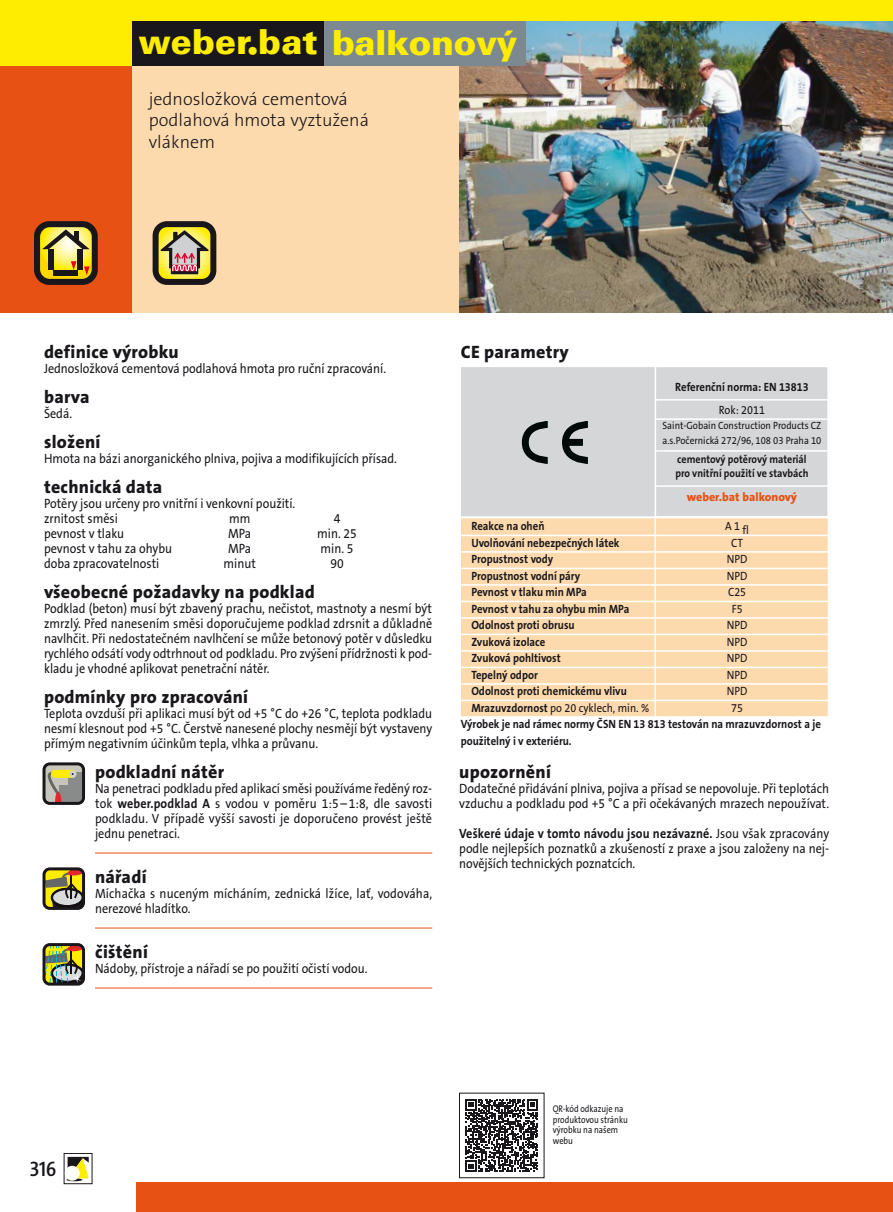
<style>
.page{position:relative;width:893px;height:1212px;background:#fff}
.page>*{position:absolute;margin:0;border:0;box-sizing:border-box;transform-origin:0 0}
.t1{font:900 34.5px "Univers CE";letter-spacing:-.015em;color:#ffed00}
.t2{font:600 21px "The Sans Cd CELF";color:#1a171c;scale:1.05 1}
.t3{font:800 18px "The Sans CE B8";letter-spacing:.015em;color:#1a171c}
.t4{font:300 18px/21.6px "The Sans CE B3";color:#1a171c}
.t5{font:13.5px/15px "The Sans CE B5 Plain";color:#1a171c;text-align:justify;scale:.9 1}
.t6{font:700 12px/16.5px "The Sans CE B7";color:#1a171c;text-align:center;scale:.9 1}
.t7{font:12px "The Sans CE B5 Plain";color:#1a171c;scale:.9 1}
.t8{font:800 12px "The Sans CE B8";color:#e75113}
.t9{font:700 11.25px/13.5px "The Sans CE B7";color:#1a171c;scale:.9 1}
.t10{font:10.5px/15px "The Sans CE B5 Plain";color:#1a171c;scale:.9 1}
.t11{font:9.75px/10.5px "The Sans CE B5 Plain";color:#1a171c;scale:.85 1}
.s1{font-family:"The Sans CE B7";font-weight:700}
.s2{font-family:"The Sans CE B5 Plain";font-weight:400}
</style>
<div class="page">
<div style="left:132px;top:66px;width:327px;height:247px;background:#fddaad"></div>
<div style="left:0;top:66px;width:132px;height:247px;background:#e75113"></div>
<div style="left:0;top:0;width:893px;height:66px;background:#ffed00"></div>
<img style="left:459px;top:21px;width:434px;height:292px">
<svg style="left:465px;top:1099px;width:73px;height:73px"></svg>
<div style="left:459px;top:1093px;width:85px;height:85px;border:1px solid #1a171c"></div>
<div style="left:34px;top:221px;width:64px;height:64px;background:#1a171c;border-radius:15px"></div>
<svg style="left:40px;top:227px;width:52px;height:52px"></svg>
<svg style="left:42px;top:229px;width:48px;height:20px"></svg>
<div style="left:49px;top:249px;width:5px;height:21px;background:#1a171c"></div>
<div style="left:78px;top:249px;width:5px;height:21px;background:#1a171c"></div>
<div style="left:74px;top:232px;width:5px;height:8px;background:#1a171c"></div>
<div style="left:54px;top:270px;width:24px;height:5px;background:#1a171c"></div>
<svg style="left:71px;top:261px;width:5px;height:9px"></svg>
<svg style="left:84px;top:266px;width:6px;height:9px"></svg>
<svg style="left:66px;top:1156px;width:23px;height:26px"></svg>
<div style="left:64px;top:1153px;width:28px;height:31px;border:1px solid #1a171c"></div>
<svg style="left:68px;top:1157px;width:21px;height:21px"></svg>
<hr style="left:67px;top:1178px;width:15px;height:3px;background:#1a171c;border-radius:50%">
<div style="left:65px;top:1166px;width:15px;height:15px;background:#fff;border-radius:50%"></div>
<hr style="left:95px;top:853px;width:337px;height:1px;background:#e75113">
<hr style="left:95px;top:928px;width:337px;height:1px;background:#e75113">
<hr style="left:95px;top:988px;width:337px;height:1px;background:#e75113">
<svg style="left:43px;top:943px;width:42px;height:42px;background:#82814a"></svg>
<svg style="left:43px;top:867px;width:42px;height:43px;background:#8c7f41"></svg>
<svg style="left:43px;top:762px;width:42px;height:43px;background:#908874"></svg>
<div style="left:136px;top:1182px;width:757px;height:30px;background:#e75113"></div>
<div style="left:132px;top:21px;width:192px;height:45px;background:#1a171c"></div>
<div style="left:324px;top:21px;width:201px;height:45px;background:#7c8990"></div>
<div style="left:461px;top:518px;width:367px;height:199px;background:#fddaad"></div>
<div style="left:459px;top:517px;width:370px;height:201px;border:2px solid #fff"></div>
<div style="left:459px;top:367px;width:370px;height:152px;background:#d5d6d7"></div>
<hr style="left:656px;top:418px;width:172px;height:2px;background:#fff">
<hr style="left:656px;top:450px;width:172px;height:2px;background:#fff">
<hr style="left:656px;top:485px;width:172px;height:2px;background:#fff">
<svg style="left:522px;top:421px;width:26px;height:43px"></svg>
<svg style="left:562px;top:421px;width:26px;height:43px"></svg>
<hr style="left:461px;top:535px;width:367px;height:1px;background:#fff">
<hr style="left:461px;top:551px;width:367px;height:2px;background:#fff">
<hr style="left:461px;top:568px;width:367px;height:1px;background:#fff">
<hr style="left:461px;top:584px;width:367px;height:2px;background:#fff">
<hr style="left:461px;top:601px;width:367px;height:1px;background:#fff">
<hr style="left:461px;top:617px;width:367px;height:2px;background:#fff">
<hr style="left:461px;top:634px;width:367px;height:1px;background:#fff">
<hr style="left:461px;top:650px;width:367px;height:2px;background:#fff">
<hr style="left:461px;top:667px;width:367px;height:1px;background:#fff">
<hr style="left:461px;top:683px;width:367px;height:2px;background:#fff">
<hr style="left:461px;top:700px;width:367px;height:1px;background:#fff">
<hr style="left:461px;top:716px;width:367px;height:2px;background:#fff">
<hr style="left:654px;top:518px;width:2px;height:201px;background:#fff">
<svg style="left:153px;top:221px;width:63px;height:64px;background:#96854d"></svg>
<p class="t1" style="left:138px;top:30px;width:381px">weber<sub>•</sub>bat balkonový</p>
<p class="t4" style="left:149px;top:89px;width:222px">jednosložková cementová podlahová hmota vyztužená vláknem</p>
<p class="t3" style="left:44px;top:344px;width:136px">definice výrobku</p>
<p class="t5" style="left:44px;top:362px;width:382px">Jednosložková cementová podlahová hmota pro ruční zpracování.</p>
<p class="t3" style="left:44px;top:389px;width:47px">barva</p>
<p class="t5" style="left:44px;top:407px;width:33px">Šedá.</p>
<p class="t3" style="left:44px;top:434px;width:58px">složení</p>
<p class="t5" style="left:44px;top:452px;width:394px">Hmota na bázi anorganického plniva, pojiva a modifikujících přísad.</p>
<p class="t3" style="left:44px;top:479px;width:120px">technická data</p>
<p class="t5" style="left:44px;top:497px;width:281px">Potěry jsou určeny pro vnitřní i venkovní použití. zrnitost směsi</p>
<p class="t5" style="left:229px;top:512px;width:25px">mm</p>
<p class="t5" style="left:334px;top:512px;width:9px">4</p>
<p class="t5" style="left:44px;top:527px;width:91px">pevnost v tlaku</p>
<p class="t5" style="left:228px;top:527px;width:27px">MPa</p>
<p class="t5" style="left:317px;top:527px;width:45px">min. 25</p>
<p class="t5" style="left:44px;top:542px;width:144px">pevnost v tahu za ohybu</p>
<p class="t5" style="left:228px;top:542px;width:27px">MPa</p>
<p class="t5" style="left:321px;top:542px;width:38px">min. 5</p>
<p class="t5" style="left:44px;top:557px;width:130px">doba zpracovatelnosti</p>
<p class="t5" style="left:224px;top:557px;width:37px">minut</p>
<p class="t5" style="left:330px;top:557px;width:16px">90</p>
<p class="t3" style="left:44px;top:584px;width:272px">všeobecné požadavky na podklad</p>
<p class="t5" style="left:44px;top:602px;width:433px">Podklad (beton) musí být zbavený prachu, nečistot, mastnoty a nesmí být zmrzlý. Před nanesením směsi doporučujeme podklad zdrsnit a důkladně navlhčit. Při nedostatečném navlhčení se může betonový potěr v důsledku rychlého odsátí vody odtrhnout od podkladu. Pro zvýšení přídržnosti k pod&shy;kladu je vhodné aplikovat penetrační nátěr.</p>
<p class="t3" style="left:44px;top:689px;width:206px">podmínky pro zpracování</p>
<p class="t5" style="left:44px;top:707px;width:433px">Teplota ovzduší při aplikaci musí být od +5 °C do +26 °C, teplota podkladu nesmí klesnout pod +5 °C. Čerstvě nanesené plochy nesmějí být vystaveny přímým negativním účinkům tepla, vlhka a průvanu.</p>
<p class="t3" style="left:95px;top:764px;width:131px">podkladní nátěr</p>
<p class="t5" style="left:95px;top:782px;width:376px">Na penetraci podkladu před aplikací směsi používáme ředěný roz&shy;tok <span class="s1">weber.podklad A</span> s vodou v poměru 1:5 – 1:8, dle savosti podkladu. V případě vyšší savosti je doporučeno provést ještě jednu penetraci.</p>
<p class="t3" style="left:95px;top:869px;width:53px">nářadí</p>
<p class="t5" style="left:95px;top:887px;width:376px">Míchačka s nuceným mícháním, zednická lžíce, lať, vodováha, nerezové hladítko.</p>
<p class="t3" style="left:95px;top:944px;width:54px">čištění</p>
<p class="t5" style="left:95px;top:962px;width:304px">Nádoby, přístroje a nářadí se po použití očistí vodou.</p>
<p class="t3" style="left:461px;top:344px;width:110px">CE parametry</p>
<p class="t6" style="left:675px;top:377px;width:150px;line-height:22.5px">Referenční norma: EN 13813<br><span class="s2">Rok: 2011</span></p>
<p class="t10" style="left:662px;top:419px;width:178px">Saint-Gobain Construction Products CZ a.s.Počernická 272/96, 108 03 Praha 10</p>
<p class="t9" style="left:675px;top:454px;width:150px">cementový potěrový materiál pro vnitřní použití ve stavbách</p>
<p class="t8" style="left:687px;top:492px;width:112px">weber.bat balkonový</p>
<p class="t6" style="left:471px;top:519px;width:83px">Reakce na oheň</p>
<p class="t7" style="left:725px;top:523px;width:28px">A 1fl</p>
<p class="t6" style="left:471px;top:535px;width:166px">Uvolňování nebezpečných látek</p>
<p class="t7" style="left:731px;top:538px;width:15px">CT</p>
<p class="t6" style="left:471px;top:552px;width:93px">Propustnost vody</p>
<p class="t7" style="left:727px;top:554px;width:25px">NPD</p>
<p class="t6" style="left:471px;top:568px;width:122px">Propustnost vodní páry</p>
<p class="t7" style="left:727px;top:571px;width:25px">NPD</p>
<p class="t6" style="left:471px;top:585px;width:130px">Pevnost v tlaku min MPa</p>
<p class="t7" style="left:728px;top:587px;width:22px">C25</p>
<p class="t6" style="left:471px;top:601px;width:177px">Pevnost v tahu za ohybu min MPa</p>
<p class="t7" style="left:732px;top:604px;width:14px">F5</p>
<p class="t6" style="left:471px;top:618px;width:116px">Odolnost proti obrusu</p>
<p class="t7" style="left:727px;top:620px;width:25px">NPD</p>
<p class="t6" style="left:471px;top:634px;width:84px">Zvuková izolace</p>
<p class="t7" style="left:727px;top:637px;width:25px">NPD</p>
<p class="t6" style="left:471px;top:651px;width:101px">Zvuková pohltivost</p>
<p class="t7" style="left:727px;top:653px;width:25px">NPD</p>
<p class="t6" style="left:471px;top:667px;width:75px">Tepelný odpor</p>
<p class="t7" style="left:727px;top:670px;width:25px">NPD</p>
<p class="t6" style="left:471px;top:684px;width:174px">Odolnost proti chemickému vlivu</p>
<p class="t7" style="left:727px;top:686px;width:25px">NPD</p>
<p class="t7" style="left:471px;top:703px;width:199px"><span class="s1">Mrazuvzdornost</span> po 20 cyklech, min. %</p>
<p class="t6" style="left:461px;top:700px;width:402px;text-align:left;text-indent:270px"><span class="s2">75<br></span>Výrobek je nad rámec normy ČSN EN 13 813 testován na mrazuvzdornost a je použitelný i v exteriéru.</p>
<p class="t3" style="left:459px;top:764px;width:93px">upozornění</p>
<p class="t5" style="left:459px;top:782px;width:413px">Dodatečné přidávání plniva, pojiva a přísad se nepovoluje. Při teplotách vzduchu a podkladu pod +5 °C a při očekávaných mrazech nepoužívat.</p>
<p class="t5" style="left:459px;top:827px;width:413px"><span class="s1">Veškeré údaje v tomto návodu jsou nezávazné.</span> Jsou však zpracovány podle nejlepších poznatků a zkušeností z praxe a jsou založeny na nej&shy;novějších technických poznatcích.</p>
<p class="t2" style="left:30px;top:1161px;width:26px">316</p>
<p class="t11" style="left:553px;top:1104px;width:90px">QR-kód odkazuje na produktovou stránku výrobku na našem webu</p>
</div>
